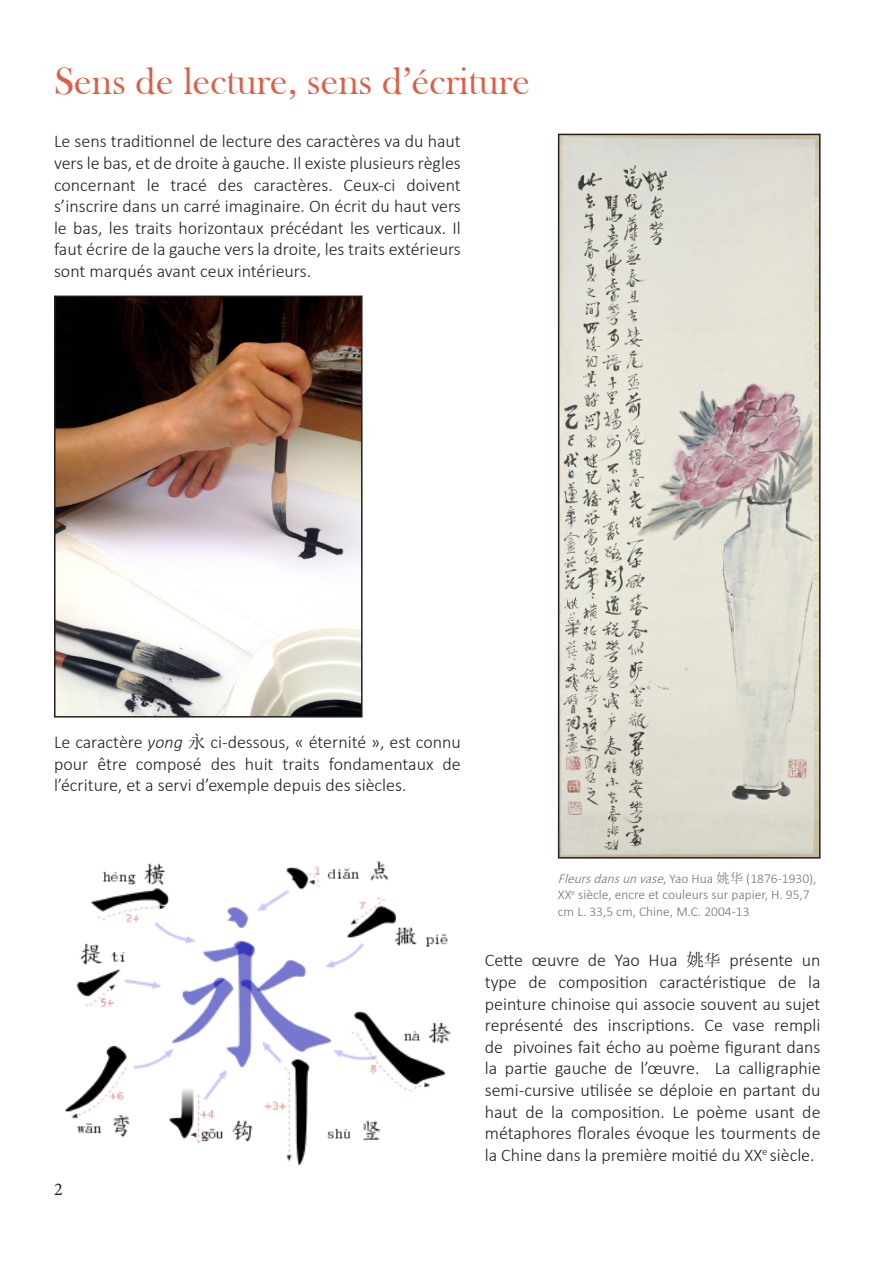
<style>
.page{position:relative;width:893px;height:1263px;background:#fff}
.page>*{position:absolute;margin:0;border:0;box-sizing:border-box;transform-origin:0 0}
.t1{font:39px "Bask Old Face";color:#da6046}
.Texte{font:300 18px/21.6px "Calibri";color:#231f20;text-align:justify}
.t2{font:18px "Minion Pro";color:#231f20}
.Crédits{font:300 13.5px/16.2px "Calibri";color:#6f7373}
.s1{font-style:italic}
.s2{font-family:"Sim Sun";font-weight:400}
.s3{font-family:"Sim Sun";font-weight:400;font-size:16.5px}
</style>
<div class="page">
<img style="left:561px;top:137px;width:256px;height:718px">
<div style="left:558px;top:134px;width:262px;height:724px;border:2px solid #231f20"></div>
<img style="left:57px;top:299px;width:303px;height:415px">
<div style="left:54px;top:296px;width:309px;height:421px;border:2px solid #231f20"></div>
<img style="left:64px;top:861px;width:388px;height:303px">
<p class="t1" style="left:54px;top:59px;width:477px">Sens de lecture, sens d’écriture</p>
<p class="Texte" style="left:54px;top:131px;width:408px">Le sens traditionnel de lecture des caractères va du haut vers le bas, et de droite à gauche. Il existe plusieurs règles concernant le tracé des caractères. Ceux-ci doivent s’inscrire dans un carré imaginaire. On écrit du haut vers le bas, les traits horizontaux précédant les verticaux. Il faut écrire de la gauche vers la droite, les traits extérieurs sont marqués avant ceux intérieurs.</p>
<p class="Texte" style="left:54px;top:731px;width:408px">Le caractère <span class="s1">yong</span> <span class="s2">永</span> ci-dessous, « éternité », est connu pour être composé des huit traits fondamentaux de l’écriture, et a servi d’exemple depuis des siècles.</p>
<p class="t2" style="left:54px;top:1177px;width:10px">2</p>
<p class="Crédits" style="left:558px;top:870px;width:260px"><span class="s1">Fleursdansunvase</span>, Yao Hua <span class="s2">姚华</span> (1876-1930),<br>XX<sup>e</sup> siècle, encre et couleurs sur papier, H. 95,7 cm L. 33,5 cm, Chine, M.C. 2004-13</p>
<p class="Texte" style="left:485px;top:949px;width:337px">Cette œuvre de Yao Hua <span class="s2">姚</span><span class="s3">华</span> présente un type de composition caractéristique de la peinture chinoise qui associe souvent au sujet représenté des inscriptions. Ce vase rempli de pivoines fait écho au poème figurant dans la partie gauche de l’œuvre. La calligraphie semi-cursive utilisée se déploie en partant du haut de la composition. Le poème usant de métaphores florales évoque les tourments de la Chine dans la première moitié du XX<sup>e</sup> siècle.</p>
</div>
